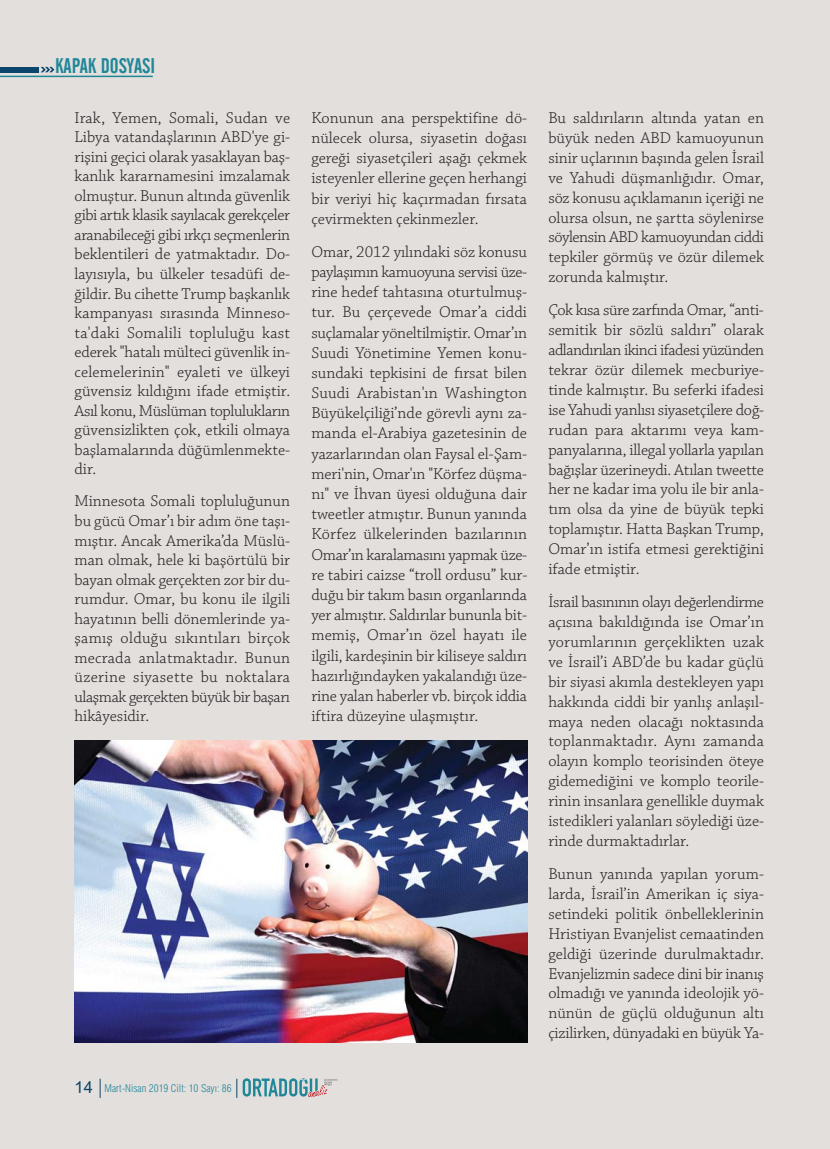
<style>
.page{position:relative;width:830px;height:1149px;background:#fff}
.page>*{position:absolute;margin:0;border:0;box-sizing:border-box;transform-origin:0 0}
.t1{font:21px "Alternate Gothic No 2 BT";color:#208799}
.t2{font:300 16.5px/20px "Chaparral Pro";color:#231f20;text-align:justify}
.t3{font:300 condensed 10.5px "Swiss 721 BT";color:#208799}
.s1{font-family:"Arial";font-weight:400;font-stretch:normal;font-size:16.5px;color:#0b446c}
</style>
<div class="page">
<div style="left:0;top:0;width:829px;height:1148px;background:#e3dfdc"></div>
<svg style="left:100px;top:1078px;width:1px;height:19px"></svg>
<svg style="left:236px;top:1078px;width:101px;height:19px"></svg>
<div style="left:0;top:67px;width:39px;height:5px;background:#0b446c"></div>
<hr style="left:0;top:76px;width:153px;height:1px;background:#208799">
<svg style="left:41px;top:67px;width:13px;height:5px"></svg>
<img style="left:74px;top:740px;width:453px;height:302px">
<p class="t1" style="left:55px;top:58px;width:101px">KAPAK DOSYASI</p>
<p class="t2" style="left:74px;top:109px;width:217px;line-height:19.5px">Irak, Yemen, Somali, Sudan ve Libya vatandaşlarının ABD'ye gi&shy;rişini geçici olarak yasaklayan baş&shy;kanlık kararnamesini imzalamak olmuştur. Bunun altında güvenlik gibi artık klasik sayılacak gerekçeler aranabileceği gibi ırkçı seçmenlerin beklentileri de yatmaktadır. Do&shy;layısıyla, bu ülkeler tesadüfi de&shy;ğildir. Bu cihette Trump başkanlık kampanyası sırasında Minneso&shy;ta'daki Somalili topluluğu kast ederek "hatalı mülteci güvenlik in&shy;celemelerinin" eyaleti ve ülkeyi güvensiz kıldığını ifade etmiştir.<br>Asıl konu, Müslüman toplulukların güvensizlikten çok, etkili olmaya başlamalarında düğümlenmekte&shy;dir.</p>
<p class="t2" style="left:74px;top:493px;width:217px;line-height:19.5px">Minnesota Somali topluluğunun bu gücü Omar’ı bir adım öne taşı&shy;mıştır. Ancak Amerika’da Müslü&shy;man olmak, hele ki başörtülü bir bayan olmak gerçekten zor bir du&shy;rumdur. Omar, bu konu ile ilgili hayatının belli dönemlerinde ya&shy;şamış olduğu sıkıntıları birçok mecrada anlatmaktadır. Bunun üzerine siyasette bu noktalara ulaşmak gerçekten büyük bir başarı hikâyesidir.</p>
<p class="t2" style="left:311px;top:109px;width:217px">Konunun ana perspektifine dö&shy;nülecek olursa, siyasetin doğası gereği siyasetçileri aşağı çekmek isteyenler ellerine geçen herhangi bir veriyi hiç kaçırmadan fırsata çevirmekten çekinmezler.</p>
<p class="t2" style="left:311px;top:243px;width:217px">Omar, 2012 yılındaki söz konusu paylaşımın kamuoyuna servisi üze&shy;rine hedef tahtasına oturtulmuş&shy;tur. Bu çerçevede Omar’a ciddi suçlamalar yöneltilmiştir. Omar’ın Suudi Yönetimine Yemen konu&shy;sundaki tepkisini de fırsat bilen Suudi Arabistan'ın Washington Büyükelçiliği’nde görevli aynı za&shy;manda el-Arabiya gazetesinin de yazarlarından olan Faysal el-Şam&shy;meri'nin, Omar'ın "Körfez düşma&shy;nı" ve İhvan üyesi olduğuna dair tweetler atmıştır. Bunun yanında Körfez ülkelerinden bazılarının Omar’ın karalamasını yapmak üze&shy;re tabiri caizse “troll ordusu” kur&shy;duğu bir takım basın organlarında yer almıştır. Saldırılar bununla bit&shy;memiş, Omar’ın özel hayatı ile ilgili, kardeşinin bir kiliseye saldırı hazırlığındayken yakalandığı üze&shy;rine yalan haberler vb. birçok iddia iftira düzeyine ulaşmıştır.</p>
<p class="t3" style="left:74px;top:1081px;width:159px"><span class="s1">14</span> Mart-Nisan 2019 Cilt: 10 Sayı: 86</p>
<p class="t2" style="left:548px;top:109px;width:217px">Bu saldırıların altında yatan en büyük neden ABD kamuoyunun sinir uçlarının başında gelen İsrail ve Yahudi düşmanlığıdır. Omar, söz konusu açıklamanın içeriği ne olursa olsun, ne şartta söylenirse söylensin ABD kamuoyundan ciddi tepkiler görmüş ve özür dilemek zorunda kalmıştır.</p>
<p class="t2" style="left:548px;top:301px;width:217px">Çok kısa süre zarfında Omar, “anti&shy;semitik bir sözlü saldırı” olarak adlandırılan ikinci ifadesi yüzünden tekrar özür dilemek mecburiye&shy;tinde kalmıştır. Bu seferki ifadesi ise Yahudi yanlısı siyasetçilere doğ&shy;rudan para aktarımı veya kam&shy;panyalarına, illegal yollarla yapılan bağışlar üzerineydi. Atılan tweette her ne kadar ima yolu ile bir anla&shy;tım olsa da yine de büyük tepki toplamıştır. Hatta Başkan Trump, Omar’ın istifa etmesi gerektiğini ifade etmiştir.</p>
<p class="t2" style="left:548px;top:593px;width:217px">İsrail basınının olayı değerlendirme açısına bakıldığında ise Omar’ın yorumlarının gerçeklikten uzak ve İsrail’i ABD’de bu kadar güçlü bir siyasi akımla destekleyen yapı hakkında ciddi bir yanlış anlaşıl&shy;maya neden olacağı noktasında toplanmaktadır. Aynı zamanda olayın komplo teorisinden öteye gidemediğini ve komplo teorile&shy;rinin insanlara genellikle duymak istedikleri yalanları söylediği üze&shy;rinde durmaktadırlar.</p>
<p class="t2" style="left:548px;top:864px;width:217px">Bunun yanında yapılan yorum&shy;larda, İsrail’in Amerikan iç siya&shy;setindeki politik önbelleklerinin Hristiyan Evanjelist cemaatinden geldiği üzerinde durulmaktadır.<br>Evanjelizmin sadece dini bir inanış olmadığı ve yanında ideolojik yö&shy;nünün de güçlü olduğunun altı çizilirken, dünyadaki en büyük Ya-</p>
</div>
